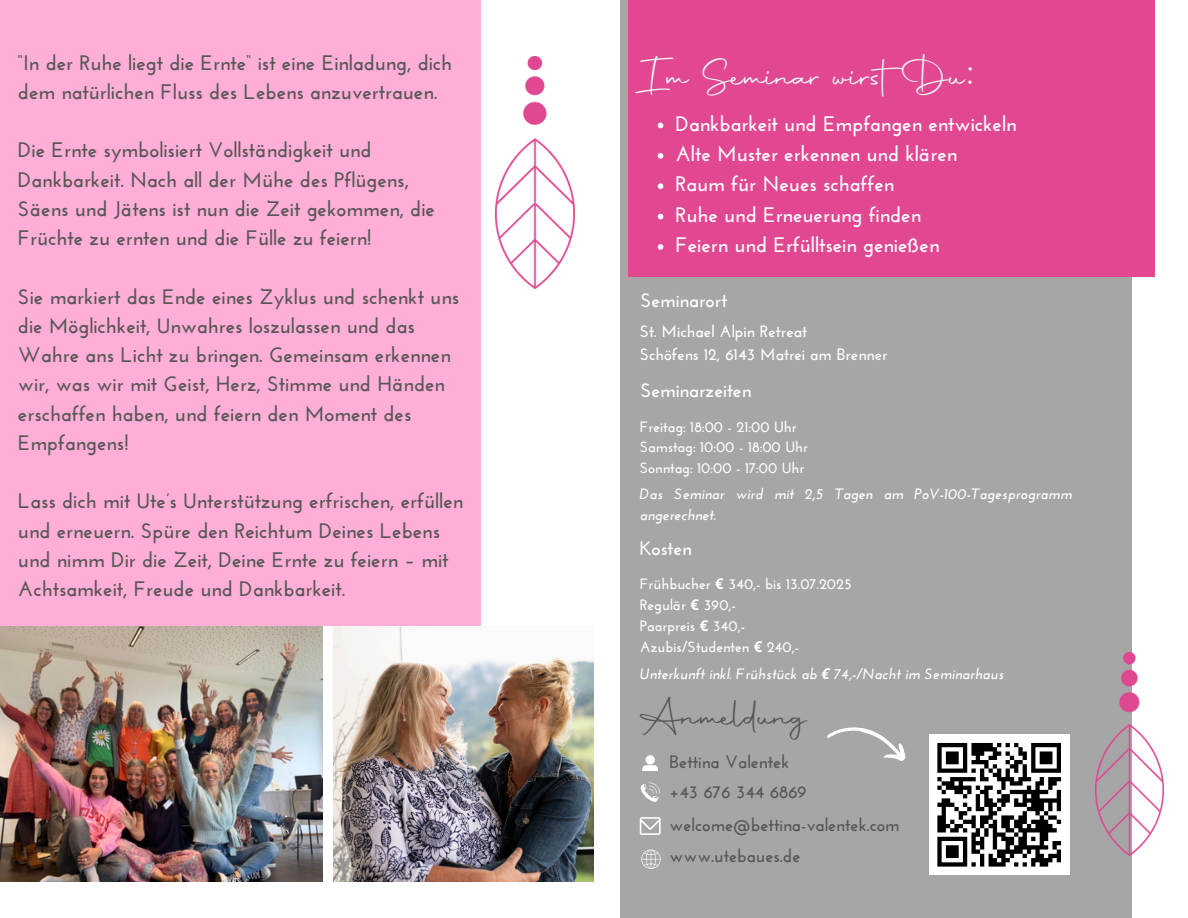
<style>
.page{position:relative;width:1188px;height:918px;background:#fff}
.page>*{position:absolute;margin:0;border:0;box-sizing:border-box;transform-origin:0 0}
.t1{font:40.5px "Autography";color:#eaf6f6}
.t2{font:40.5px "Autography";color:#575657}
.t3{font:700 21px/29.2px "Josefin Sans";color:#575657}
.t4{font:700 21px "Josefin Sans";color:#fff}
.t5{font:700 19.5px "Josefin Sans";color:#fff}
.t6{font:700 18px "Josefin Sans";color:#575657}
.t7{font:700 16.5px/22.5px "Josefin Sans";color:#fff}
.t8{font:700 15px "Josefin Sans";color:#fff}
.t9{font:italic 700 15px/20.2px "Josefin Sans";color:#fff}
.s1{font-family:"Noto Sans"}
</style>
<div class="page">
<div style="left:0;top:0;width:481px;height:625px;background:#ffafd7"></div>
<img style="left:334px;top:626px;width:260px;height:256px">
<div style="left:620px;top:0;width:512px;height:918px;background:#a6a6a6"></div>
<svg style="left:640px;top:783px;width:20px;height:19px"></svg>
<svg style="left:641px;top:850px;width:19px;height:19px"></svg>
<svg style="left:640px;top:817px;width:21px;height:18px"></svg>
<div style="left:629px;top:0;width:526px;height:276px;background:#e14891"></div>
<img style="left:0;top:626px;width:323px;height:256px">
<img style="left:495px;top:56px;width:79px;height:232px">
<img style="left:1095px;top:652px;width:69px;height:204px">
<svg style="left:642px;top:755px;width:16px;height:16px"></svg>
<svg style="left:827px;top:727px;width:79px;height:34px"></svg>
<svg style="left:658px;top:123px;width:5px;height:5px"></svg>
<svg style="left:658px;top:153px;width:5px;height:6px"></svg>
<svg style="left:658px;top:183px;width:5px;height:6px"></svg>
<svg style="left:658px;top:214px;width:5px;height:5px"></svg>
<svg style="left:658px;top:244px;width:5px;height:6px"></svg>
<div style="left:929px;top:734px;width:141px;height:141px;background:#fff"></div>
<svg style="left:937px;top:743px;width:124px;height:124px"></svg>
<p class="t3" style="left:18px;top:50px;width:436px">“In der Ruhe liegt die Ernte“ ist eine Einladung, dich dem natürlichen Fluss des Lebens anzuvertrauen.</p>
<h4 class="t3" style="left:18px;top:137px;width:419px">Die Ernte symbolisiert Vollständigkeit und Dankbarkeit. Nach all der Mühe des Pflügens, Säens und Jätens ist nun die Zeit gekommen, die Früchte zu ernten und die Fülle zu feiern!</h4>
<p class="t3" style="left:18px;top:284px;width:443px">Sie markiert das Ende eines Zyklus und schenkt uns die Möglichkeit, Unwahres loszulassen und das Wahre ans Licht zu bringen. Gemeinsam erkennen wir, was wir mit Geist, Herz, Stimme und Händen erschaffen haben, und feiern den Moment des Empfangens!</p>
<h4 class="t3" style="left:18px;top:488px;width:447px">Lass dich mit Ute’s Unterstützung erfrischen, erfüllen und erneuern. Spüre den Reichtum Deines Lebens und nimm Dir die Zeit, Deine Ernte zu feiern – mit Achtsamkeit, Freude und Dankbarkeit.</h4>
<p class="t1" style="left:640px;top:47px;width:337px">Im Seminar wirstDu:</p>
<p class="t4" style="left:675px;top:115px;width:343px">Dankbarkeit und Empfangen entwickeln</p>
<p class="t4" style="left:675px;top:145px;width:283px">Alte Muster erkennen und klären</p>
<h2 class="t4" style="left:675px;top:176px;width:220px">Raum für Neues schaffen</h2>
<h4 class="t4" style="left:675px;top:206px;width:247px">Ruhe und Erneuerung finden</h4>
<h2 class="t4" style="left:675px;top:236px;width:265px">Feiern und Erfülltsein genießen</h2>
<p class="t5" style="left:640px;top:292px;width:88px">Seminarort</p>
<p class="t7" style="left:640px;top:322px;width:249px">St. Michael Alpin Retreat<br>Schöfens 12, 6143 Matrei am Brenner</p>
<p class="t5" style="left:640px;top:382px;width:113px">Seminarzeiten</p>
<p class="t8" style="left:640px;top:420px;width:158px">Freitag: 18:00 - 21:00 Uhr</p>
<h2 class="t8" style="left:640px;top:441px;width:170px">Samstag: 10:00 - 18:00 Uhr</h2>
<p class="t8" style="left:640px;top:462px;width:166px">Sonntag: 10:00 - 17:00 Uhr</p>
<p class="t9" style="left:640px;top:486px;width:434px">Das Seminar wird mit 2,5 Tagen am PoV-100-Tagesprogramm angerechnet.</p>
<p class="t5" style="left:640px;top:541px;width:54px">Kosten</p>
<p class="t8" style="left:640px;top:578px;width:214px">Frü hbucher <span class="s1">€</span> 340,- bis 13.07.2025</p>
<p class="t8" style="left:640px;top:599px;width:98px">Regulä r <span class="s1">€</span> 390,-</p>
<h1 class="t8" style="left:640px;top:620px;width:107px">Paarpreis <span class="s1">€</span> 340,-</h1>
<p class="t8" style="left:640px;top:641px;width:161px">Azubis/Studenten <span class="s1">€</span> 240,-</p>
<h4 class="t9" style="left:640px;top:665px;width:366px">Unterkunft inkl. Frühstück ab <span class="s1">€</span> 74,-/Nacht im Seminarhaus</h4>
<h2 class="t2" style="left:640px;top:688px;width:170px">Anmeldung</h2>
<p class="t6" style="left:670px;top:754px;width:121px">Bettina Valentek</p>
<h2 class="t6" style="left:670px;top:785px;width:139px">+43 676 344 6869</h2>
<h2 class="t6" style="left:670px;top:817px;width:232px">welcome@bettina-valentek.com</h2>
<h2 class="t6" style="left:670px;top:848px;width:132px">www.utebaues.de</h2>
</div>
